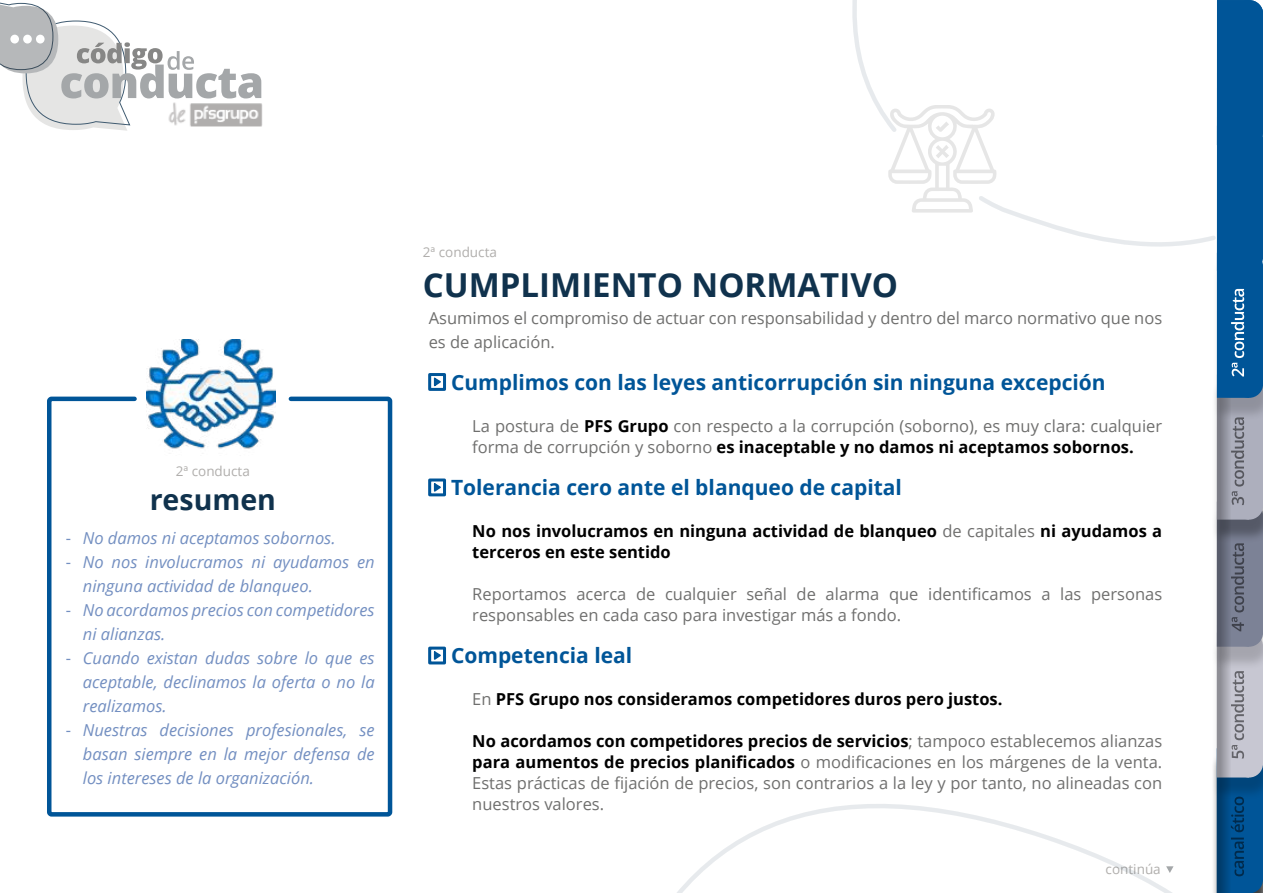
<style>
.page{position:relative;width:1263px;height:893px;background:#fff}
.page>*{position:absolute;margin:0;border:0;box-sizing:border-box;transform-origin:0 0}
.t1{font:700 33px "Open Sans";color:#10324d}
.t2{font:700 28.5px "Open Sans";color:#10324d}
.t3{font:700 21px "Open Sans";color:#005598}
.t4{font:16.5px/21px "Open Sans";color:#6f6f6e}
.t5{font:italic 16.5px/24px "Open Sans";color:#738fc1}
.t6{font:700 16.5px/21px "Open Sans";color:#000}
.t7{font:13.5px "Open Sans";color:#b0aeac}
.s1{font-style:normal}
.s2{font-weight:700;color:#000}
.s3{font-weight:400;color:#6f6f6e}
</style>
<div class="page">
<div style="left:1212px;top:638px;width:51px;height:162px;background:#000;opacity:.19"></div>
<div style="left:1226px;top:646px;width:37px;height:118px;background:#c7c7d2"></div>
<div style="left:1212px;top:507px;width:51px;height:162px;background:#000;opacity:.17"></div>
<div style="left:1226px;top:515px;width:37px;height:118px;background:#7c8296"></div>
<div style="left:1217px;top:502px;width:32px;height:145px;background:#7c8296"></div>
<div style="left:1235px;top:619px;width:28px;height:28px;background:#7c8296;border-radius:50%"></div>
<svg style="left:1231px;top:671px;width:13px;height:86px"></svg>
<div style="left:1212px;top:380px;width:51px;height:162px;background:#000;opacity:.31"></div>
<div style="left:1226px;top:388px;width:37px;height:118px;background:#adafbd"></div>
<div style="left:1217px;top:375px;width:32px;height:145px;background:#adafbd"></div>
<div style="left:1235px;top:492px;width:28px;height:28px;background:#adafbd;border-radius:50%"></div>
<div style="left:1212px;top:259px;width:51px;height:162px;background:#000;opacity:.17"></div>
<div style="left:1226px;top:267px;width:37px;height:117px;background:#005598"></div>
<div style="left:1217px;top:253px;width:32px;height:145px;background:#005598"></div>
<div style="left:1235px;top:253px;width:28px;height:28px;background:#005598;border-radius:50%"></div>
<div style="left:1235px;top:370px;width:28px;height:28px;background:#005598;border-radius:50%"></div>
<svg style="left:1231px;top:289px;width:13px;height:87px"></svg>
<div style="left:1226px;top:139px;width:37px;height:118px;background:#005598"></div>
<div style="left:1217px;top:126px;width:32px;height:145px;background:#005598"></div>
<div style="left:1235px;top:126px;width:28px;height:27px;background:#005598;border-radius:50%"></div>
<div style="left:1235px;top:243px;width:28px;height:28px;background:#005598;border-radius:50%"></div>
<svg style="left:1217px;top:398px;width:14px;height:359px"></svg>
<svg style="left:1231px;top:417px;width:13px;height:88px"></svg>
<svg style="left:1231px;top:543px;width:13px;height:88px"></svg>
<img style="left:147px;top:339px;width:128px;height:110px">
<div style="left:47px;top:397px;width:345px;height:420px;border:4px solid #005598;border-radius:2px"></div>
<div style="left:1226px;top:14px;width:37px;height:117px;background:#005598"></div>
<div style="left:1217px;top:0;width:32px;height:145px;background:#005598"></div>
<div style="left:1235px;top:0;width:28px;height:28px;background:#005598;border-radius:50%"></div>
<div style="left:1235px;top:117px;width:28px;height:28px;background:#005598;border-radius:50%"></div>
<div style="left:428px;top:373px;width:18px;height:18px;border:3px solid #005598"></div>
<svg style="left:433px;top:376px;width:10px;height:12px"></svg>
<div style="left:428px;top:478px;width:18px;height:18px;border:3px solid #005598"></div>
<svg style="left:433px;top:482px;width:10px;height:12px"></svg>
<div style="left:428px;top:647px;width:18px;height:17px;border:3px solid #005598"></div>
<svg style="left:433px;top:650px;width:10px;height:12px"></svg>
<svg style="left:677px;top:757px;width:586px;height:136px"></svg>
<svg style="left:852px;top:0;width:365px;height:250px"></svg>
<svg style="left:0;top:2px;width:261px;height:129px"></svg>
<img style="left:165px;top:100px;width:98px;height:31px">
<p class="t7" style="left:176px;top:461px;width:76px">2ª conducta</p>
<h2 class="t2" style="left:150px;top:479px;width:128px">resumen</h2>
<p class="t5" style="left:66px;top:525px;width:271px"><span class="s1">-</span> No damos ni aceptamos sobornos.</p>
<p class="t5" style="left:83px;top:549px;width:293px;text-indent:-17px"><span class="s1">-</span> No nos involucramos ni ayudamos en ninguna actividad de blanqueo.</p>
<p class="t5" style="left:83px;top:597px;width:293px;text-indent:-17px"><span class="s1">-</span> No acordamos precios con competidores ni alianzas.</p>
<p class="t5" style="left:83px;top:645px;width:293px;text-align:justify;text-indent:-17px"><span class="s1">-</span> Cuando existan dudas sobre lo que es aceptable, declinamos la oferta o no la realizamos.</p>
<p class="t5" style="left:83px;top:717px;width:293px;text-align:justify;text-indent:-17px"><span class="s1">-</span> Nuestras decisiones profesionales, se basan siempre en la mejor defensa de los intereses de la organización.</p>
<p class="t7" style="left:423px;top:243px;width:76px">2ª conducta</p>
<h1 class="t1" style="left:423px;top:261px;width:477px">CUMPLIMIENTO NORMATIVO</h1>
<p class="t4" style="left:429px;top:305px;width:735px;line-height:24px">Asumimos el compromiso de actuar con responsabilidad y dentro del marco normativo que nos es de aplicación.</p>
<p class="t3" style="left:451px;top:368px;width:656px">Cumplimos con las leyes anticorrupción sin ninguna excepción</p>
<p class="t4" style="left:472px;top:415px;width:691px">La postura de <span class="s2">PFS Grupo</span> con respecto a la corrupción (soborno), es muy clara: cualquier forma de corrupción y soborno <span class="s2">es inaceptable y no damos ni aceptamos sobornos.</span></p>
<p class="t3" style="left:451px;top:473px;width:452px">Tolerancia cero ante el blanqueo de capital</p>
<p class="t6" style="left:472px;top:520px;width:691px">No nos involucramos en ninguna actividad de blanqueo <span class="s3">de capitales</span> ni ayudamos a terceros en este sentido</p>
<p class="t4" style="left:472px;top:583px;width:691px">Reportamos acerca de cualquier señal de alarma que identificamos a las personas responsables en cada caso para investigar más a fondo.</p>
<p class="t3" style="left:451px;top:641px;width:183px">Competencia leal</p>
<p class="t6" style="left:472px;top:688px;width:532px"><span class="s3">En</span> PFS Grupo nos consideramos competidores duros pero justos.</p>
<p class="t4" style="left:472px;top:730px;width:691px;text-align:justify"><span class="s2">No acordamos con competidores precios de servicios</span>; tampoco establecemos alianzas <span class="s2">para aumentos de precios planificados</span> o modificaciones en los márgenes de la venta.<br>Estas prácticas de fijación de precios, son contrarios a la ley y por tanto, no alineadas con nuestros valores.</p>
<p class="t7" style="left:1106px;top:860px;width:57px">continúa</p>
</div>
